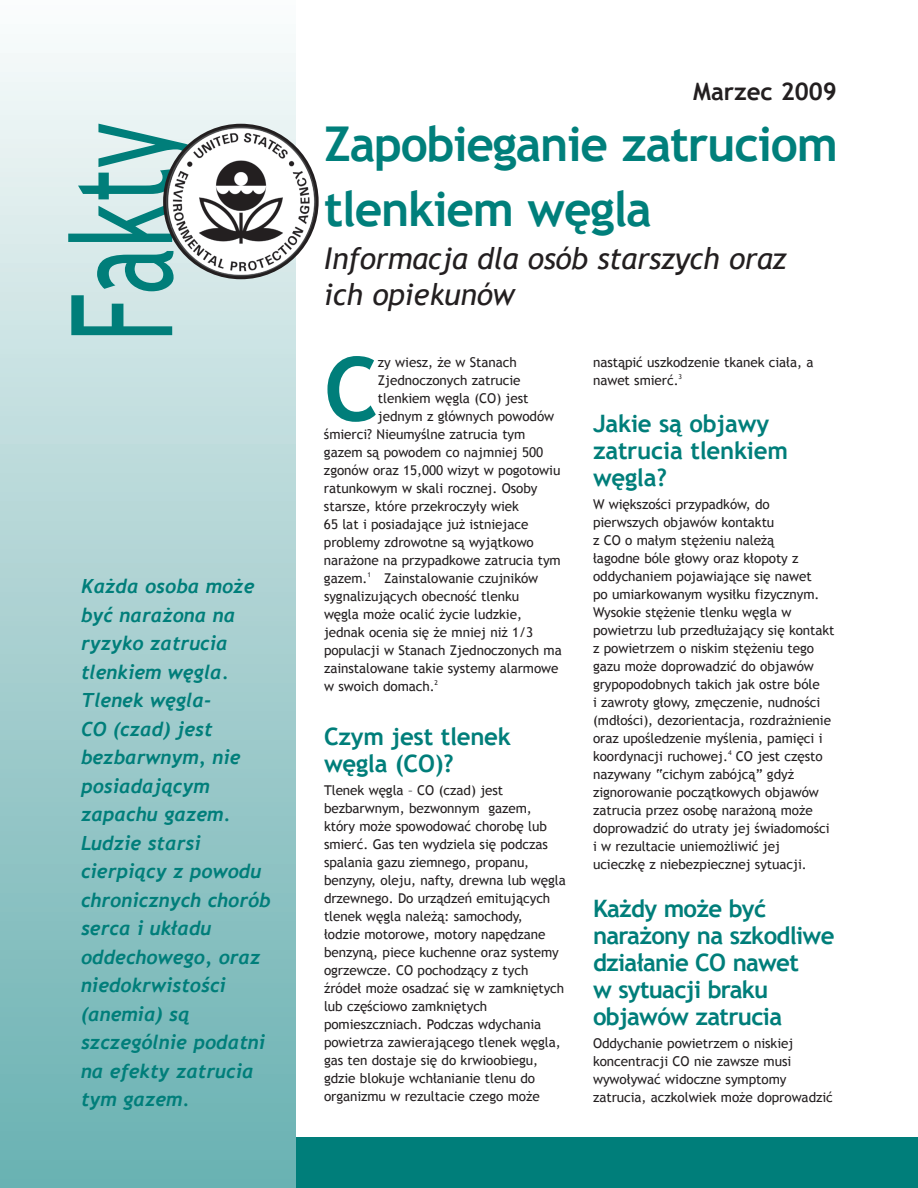
<style>
.page{position:relative;width:918px;height:1188px;background:#fff}
.page>*{position:absolute;margin:0;border:0;box-sizing:border-box;transform-origin:0 0}
.t1{font:141px "Trebuchet MS";letter-spacing:-.005em;color:#007e7a;scale:.64 1}
.t2{font:700 88.95px "Trebuchet MS";color:#007e7a}
.t3{font:700 48px/64.5px "Trebuchet MS";letter-spacing:-.025em;color:#007f7b}
.t4{font:italic 30px/36px "Trebuchet MS";letter-spacing:-.01em;color:#231f20}
.t5{font:700 24px/27px "Trebuchet MS";letter-spacing:-.03em;color:#007e7a}
.t6{font:700 24px/27px "Trebuchet MS";letter-spacing:-.01em;color:#007e7a}
.t7{font:700 24px "Trebuchet MS";color:#231f20}
.t8{font:italic 700 19.5px/28.5px "Trebuchet";color:#007e7a}
.t9{font:13.5px/18px "Trebuchet MS";letter-spacing:-.005em;color:#231f20}
</style>
<div class="page">
<div style="left:230px;top:1138px;width:688px;height:50px;background:#007e7a"></div>
<div style="left:0;top:0;width:295px;height:1188px;background:linear-gradient(to bottom,#f7f9f9,#67afb0)"></div>
<img style="left:165px;top:125px;width:152px;height:153px;border-radius:76px">
<div style="left:163px;top:124px;width:156px;height:155px;border:3px solid #231f20;border-radius:50%"></div>
<h1 class="t1" style="left:40px;top:342px;width:343px;rotate:-90deg">Fakty</h1>
<p class="t8" style="left:81px;top:572px;width:191px">Każda osoba może być narażona na ryzyko zatrucia tlenkiem węgla.<br>Tlenek węgla-<br>CO (czad) jest bezbarwnym, nie posiadającym zapachu gazem.<br>Ludzie starsi cierpiący z powodu chronicznych chorób serca i układu oddechowego, oraz niedokrwistości (anemia) są szczególnie podatni na efekty zatrucia tym gazem.</p>
<h3 class="t7" style="left:693px;top:77px;width:145px">Marzec 2009</h3>
<h3 class="t3" style="left:324px;top:112px;width:516px">Zapobieganie zatruciom tlenkiem węgla</h3>
<h3 class="t4" style="left:324px;top:241px;width:464px">Informacja dla osób starszych oraz ich opiekunów</h3>
<h2 class="t2" style="left:324px;top:334px;width:56px">C</h2>
<p class="t9" style="left:378px;top:353px;width:140px">zy wiesz, że w Stanach</p>
<p class="t9" style="left:378px;top:371px;width:144px">Zjednoczonych zatrucie</p>
<p class="t9" style="left:378px;top:389px;width:152px">tlenkiem węgla (CO) jest</p>
<p class="t9" style="left:378px;top:407px;width:178px">jednym z głównych powodów</p>
<p class="t9" style="left:324px;top:425px;width:203px">śmierci? Nieumyślne zatrucia tym</p>
<p class="t9" style="left:324px;top:443px;width:221px">gazem są powodem co najmniej 500</p>
<p class="t9" style="left:324px;top:461px;width:238px">zgonów oraz 15,000 wizyt w pogotowiu</p>
<p class="t9" style="left:324px;top:479px;width:215px">ratunkowym w skali rocznej. Osoby</p>
<p class="t9" style="left:324px;top:497px;width:196px">starsze, które przekroczyły wiek</p>
<p class="t9" style="left:324px;top:515px;width:206px">65 lat i posiadające już istniejace</p>
<p class="t9" style="left:324px;top:533px;width:211px">problemy zdrowotne są wyjątkowo</p>
<p class="t9" style="left:324px;top:551px;width:238px">narażone na przypadkowe zatrucia tym</p>
<p class="t9" style="left:324px;top:569px;width:216px">gazem.<sup>1</sup> Zainstalowanie czujników</p>
<p class="t9" style="left:324px;top:587px;width:197px">sygnalizujących obecność tlenku</p>
<p class="t9" style="left:324px;top:605px;width:199px">węgla może ocalić życie ludzkie,</p>
<p class="t9" style="left:324px;top:623px;width:211px">jednak ocenia się że mniej niż 1/3</p>
<p class="t9" style="left:324px;top:641px;width:239px">populacji w Stanach Zjednoczonych ma</p>
<p class="t9" style="left:324px;top:659px;width:236px">zainstalowane takie systemy alarmowe</p>
<p class="t9" style="left:324px;top:677px;width:116px">w swoich domach.<sup>2</sup></p>
<h3 class="t6" style="left:324px;top:723px;width:189px">Czym jest tlenek węgla (CO)?</h3>
<p class="t9" style="left:324px;top:782px;width:243px">Tlenek węgla – CO (czad) jest bezbarwnym, bezwonnym gazem, który może spowodować chorobę lub smierć. Gas ten wydziela się podczas spalania gazu ziemnego, propanu, benzyny, oleju, nafty, drewna lub węgla drzewnego. Do urządzeń emitujących tlenek węgla należą: samochody,<br>łodzie motorowe, motory napędzane benzyną, piece kuchenne oraz systemy ogrzewcze. CO pochodzący z tych źródeł może osadzać się w zamkniętych lub częściowo zamkniętych pomieszczniach. Podczas wdychania powietrza zawierającego tlenek węgla, gas ten dostaje się do krwioobiegu, gdzie blokuje wchłanianie tlenu do organizmu w rezultacie czego może</p>
<p class="t9" style="left:593px;top:353px;width:222px">nastąpić uszkodzenie tkanek ciała, a nawet smierć.<sup>3</sup></p>
<h3 class="t6" style="left:593px;top:410px;width:196px">Jakie są objawy zatrucia tlenkiem węgla?</h3>
<p class="t9" style="left:593px;top:496px;width:243px">W większości przypadków, do pierwszych objawów kontaktu<br>z CO o małym stężeniu należą<br>łagodne bóle głowy oraz kłopoty z oddychaniem pojawiające się nawet<br>po umiarkowanym wysiłku fizycznym.<br>Wysokie stężenie tlenku węgla w powietrzu lub przedłużający się kontakt z powietrzem o niskim stężeniu tego gazu może doprowadzić do objawów grypopodobnych takich jak ostre bóle<br>i zawroty głowy, zmęczenie, nudności (mdłości), dezorientacja, rozdrażnienie oraz upośledzenie myślenia, pamięci i koordynacji ruchowej.<sup>4</sup> CO jest często nazywany “cichym zabójcą” gdyż zignorowanie początkowych objawów zatrucia przez osobę narażoną może doprowadzić do utraty jej świadomości i w rezultacie uniemożliwić jej ucieczkę z niebezpiecznej sytuacji.</p>
<h3 class="t5" style="left:593px;top:895px;width:243px">Każdy może być narażony na szkodliwe działanie CO nawet<br>w sytuacji braku objawów zatrucia</h3>
<p class="t9" style="left:593px;top:1034px;width:241px">Oddychanie powietrzem o niskiej koncentracji CO nie zawsze musi wywoływać widoczne symptomy zatrucia, aczkolwiek może doprowadzić</p>
</div>
